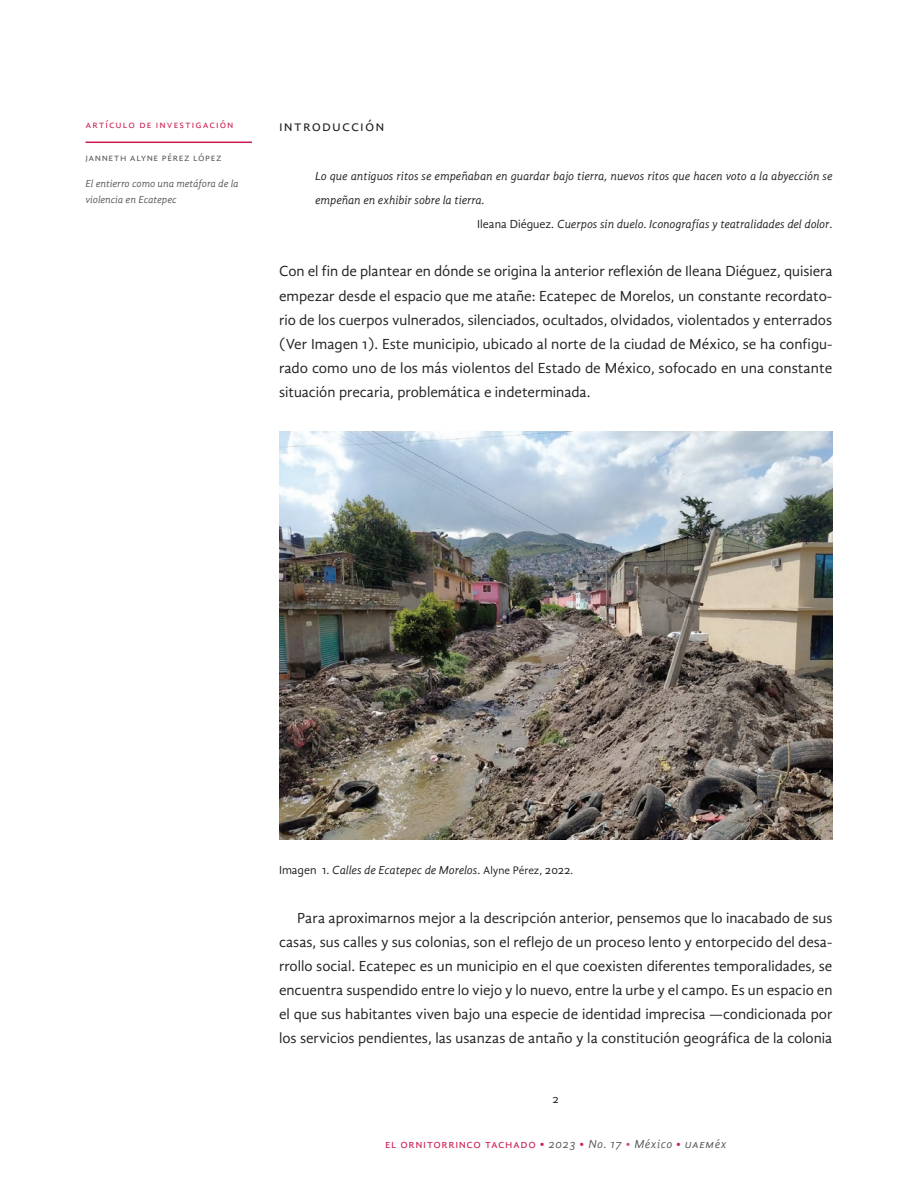
<style>
.page{position:relative;width:918px;height:1188px;background:#fff}
.page>*{position:absolute;margin:0;border:0;box-sizing:border-box;transform-origin:0 0}
.t1{font:15px/24.2px "Gandhi Sans";color:#231f20;text-align:justify}
.t2{font:italic 12px "Gandhi Sans";color:#231f20}
.t3{font:12px "Gandhi Sans";letter-spacing:.05em;color:#ca1b4e}
.t4{font:12px "Gandhi Sans";color:#231f20}
.t5{font:italic 10.5px/16.5px "Gandhi Sans";letter-spacing:-.01em;color:#57585a}
.t6{font:10.5px "Gandhi Sans";letter-spacing:.1em;color:#ca1b4e}
.t7{font:10.5px "Gandhi Sans";letter-spacing:.05em;color:#57585a}
.s1{font-style:normal}
.s2{font-style:normal;font-size:11.25px}
.s3{font-size:11.25px}
.s4{font-style:italic;color:#57585a}
.s5{color:#d35466}
</style>
<div class="page">
<hr style="left:86px;top:142px;width:166px;height:1px;background:#ca1b4e">
<img style="left:279px;top:432px;width:553px;height:408px">
<p class="t6" style="left:86px;top:119px;width:150px">Artículo DE INVESTIGACIÓN</p>
<p class="t7" style="left:86px;top:152px;width:10px">Janne</p>
<p class="t7" style="left:114px;top:152px;width:86px">th Alyne Pérez Lópe</p>
<p class="t7" style="left:216px;top:152px;width:7px">z</p>
<p class="t5" style="left:86px;top:175px;width:155px">El entierro como una metáfora de la violencia en Ecatepec</p>
<p class="t1" style="left:279px;top:114px;width:15px">INTR</p>
<p class="t1" style="left:312px;top:114px;width:30px">ODUCC</p>
<p class="t1" style="left:360px;top:114px;width:15px">IÓN</p>
<p class="t2" style="left:315px;top:169px;width:519px">Lo que antiguos ritos se empeñaban en guardar bajo tierra, nuevos ritos que hacen voto a la abyección se</p>
<p class="t2" style="left:315px;top:193px;width:171px">empeñan en exhibir sobre la tierra.</p>
<p class="t2" style="left:477px;top:217px;width:357px"><span class="s1">Ileana Diéguez</span>. Cuerpos sin duelo. Iconografías y teatralidades del dolor<span class="s1">.</span></p>
<p class="t1" style="left:279px;top:259px;width:555px">Con el fin de plantear en dónde se origina la anterior reflexión de Ileana Diéguez, quisiera empezar desde el espacio que me atañe: Ecatepec de Morelos, un constante recordato&shy;rio de los cuerpos vulnerados, silenciados, ocultados, olvidados, violentados y enterrados (Ver Imagen 1). Este municipio, ubicado al norte de la ciudad de México, se ha configu&shy;rado como uno de los más violentos del Estado de México, sofocado en una constante situación precaria, problemática e indeterminada.</p>
<p class="t2" style="left:279px;top:863px;width:296px"><span class="s1">Imagen 1.</span> Calles de Ecatepec de Morelos<span class="s1">.</span> <span class="s2">Alyne Pérez,</span> <span class="s1">2022</span><span class="s3">.</span></p>
<p class="t1" style="left:279px;top:906px;width:555px;text-indent:18px">Para aproximarnos mejor a la descripción anterior, pensemos que lo inacabado de sus casas, sus calles y sus colonias, son el reflejo de un proceso lento y entorpecido del desa&shy;rrollo social. Ecatepec es un municipio en el que coexisten diferentes temporalidades, se encuentra suspendido entre lo viejo y lo nuevo, entre la urbe y el campo. Es un espacio en el que sus habitantes viven bajo una especie de identidad imprecisa —condicionada por los servicios pendientes, las usanzas de antaño y la constitución geográfica de la colonia</p>
<p class="t4" style="left:553px;top:1092px;width:8px">2</p>
<p class="t3" style="left:385px;top:1137px;width:343px">el orni torrin co tachado • <span class="s4">2023</span> • <span class="s4">No. 17</span> <span class="s5">•</span> <span class="s4">México</span> • <span class="s4">uaeméx</span></p>
</div>
